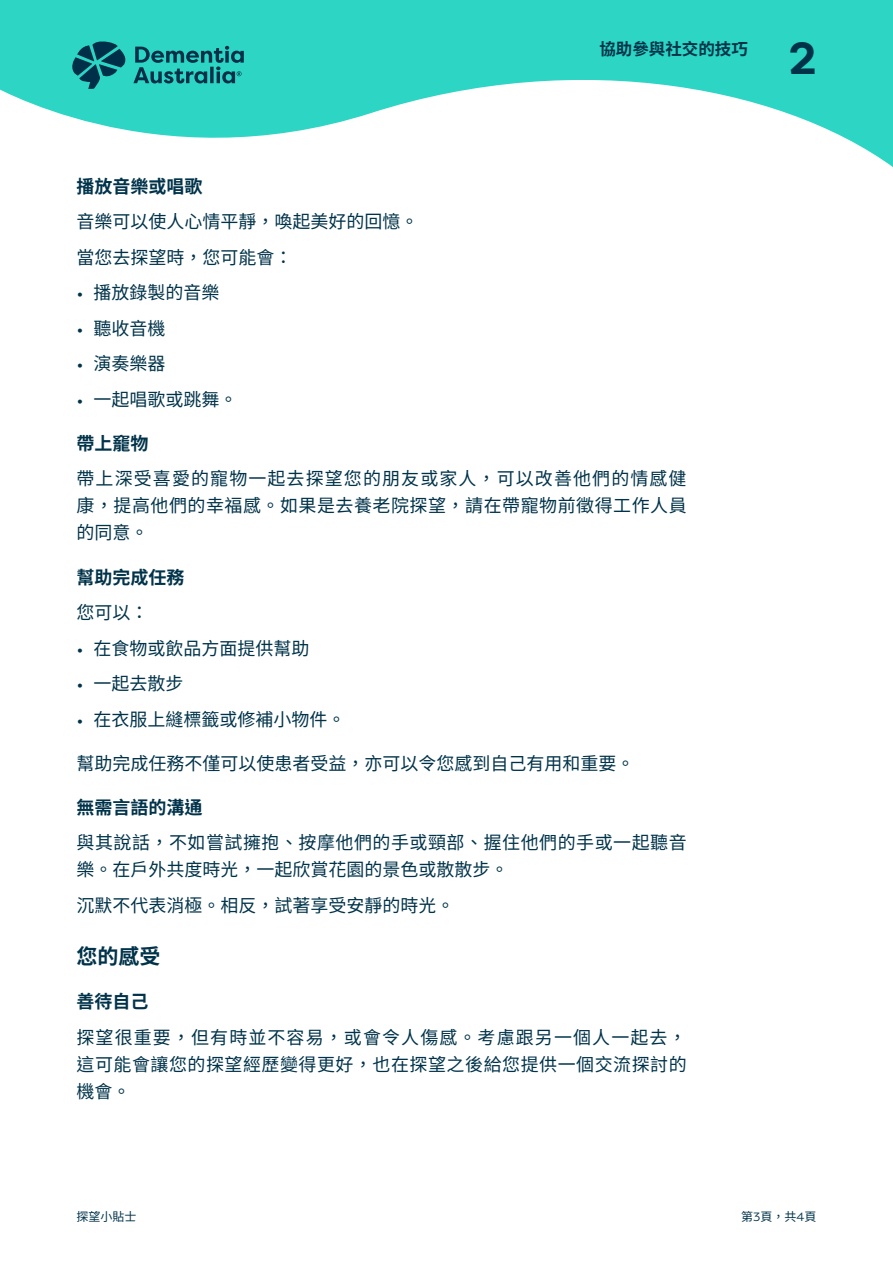
<style>
.page{position:relative;width:893px;height:1263px;background:#fff}
.page>*{position:absolute;margin:0;border:0;box-sizing:border-box;transform-origin:0 0}
.t1{font:700 45px "Filson Pro";color:#00334a}
.t2{font:700 21px "Noto Sans CJ Ktc";color:#00334a}
.t3{font:18px/35.5px "Noto Sans CJ Ktc";color:#00334a}
.t4{font:18px/27px "Noto Sans CJ Ktc";letter-spacing:.03em;color:#00334a}
.t5{font:18px/35.5px "Noto Sans CJ Ktc";letter-spacing:.06em;color:#00334a}
.t6{font:700 18px/35.5px "Noto Sans CJ Ktc";color:#00334a}
.t7{font:700 16.5px "Noto Sans CJ Ktc";color:#00334a}
.t8{font:12px "Noto Sans CJ Ktc";color:#00334a}
.s1{font-weight:700}
.s2{font-family:"Filson Pro"}
.s3{font-weight:400}
</style>
<div class="page">
<svg style="left:0;top:0;width:893px;height:167px;fill:#2cd5c4"></svg>
<svg style="left:72px;top:41px;width:172px;height:48px;background:#1d9d9a"></svg>
<p class="t7" style="left:599px;top:39px;width:150px">協助參與社交的技巧</p>
<h1 class="t1" style="left:789px;top:30px;width:29px">2</h1>
<p class="t3" style="left:77px;top:169px;width:343px"><span class="s1">播放音樂或唱歌<br></span>音樂可以使人心情平靜，喚起美好的回憶。當您去探望時，您可能會：</p>
<p class="t3" style="left:77px;top:275px;width:145px"><span class="s2">•</span> 播放錄製的音樂</p>
<p class="t4" style="left:77px;top:315px;width:91px"><span class="s2">•</span> 聽收音機</p>
<p class="t4" style="left:77px;top:351px;width:91px"><span class="s2">•</span> 演奏樂器</p>
<p class="t3" style="left:77px;top:382px;width:163px"><span class="s2">•</span> 一起唱歌或跳舞。</p>
<p class="t5" style="left:77px;top:426px;width:612px"><span class="s1">帶上竉物<br></span>帶上深受喜愛的寵物一起去探望您的朋友或家人，可以改善他們的情感健</p>
<p class="t4" style="left:77px;top:493px;width:612px">康，提高他們的幸福感。如果是去養老院探望，請在帶寵物前徵得工作人員的同意。</p>
<p class="t6" style="left:77px;top:559px;width:110px">幫助完成任務<span class="s3">您可以：</span></p>
<p class="t3" style="left:77px;top:630px;width:235px"><span class="s2">•</span> 在食物或飲品方面提供幫助</p>
<p class="t4" style="left:77px;top:670px;width:109px"><span class="s2">•</span> 一起去散步</p>
<p class="t3" style="left:77px;top:701px;width:271px"><span class="s2">•</span> 在衣服上縫標籤或修補小物件。</p>
<p class="t3" style="left:77px;top:745px;width:559px">幫助完成任務不僅可以使患者受益，亦可以令您感到自己有用和重要。</p>
<p class="t4" style="left:77px;top:789px;width:612px;line-height:35.5px"><span class="s1">無需言語的溝通<br></span>與其說話，不如嘗試擁抱、按摩他們的手或頸部、握住他們的手或一起聽音</p>
<p class="t3" style="left:77px;top:852px;width:433px">樂。在戶外共度時光，一起欣賞花園的景色或散散步。沉默不代表消極。相反，試著享受安靜的時光。</p>
<p class="t2" style="left:77px;top:945px;width:86px">您的感受</p>
<p class="t5" style="left:77px;top:984px;width:612px"><span class="s1">善待自己<br></span>探望很重要，但有時並不容易，或會令人傷感。考慮跟另一個人一起去，</p>
<p class="t4" style="left:77px;top:1051px;width:612px">這可能會讓您的探望經歷變得更好，也在探望之後給您提供一個交流探討的機會。</p>
<p class="t8" style="left:77px;top:1210px;width:61px">探望小貼士</p>
<p class="t8" style="left:741px;top:1210px;width:77px">第<span class="s2">3</span>頁，共<span class="s2">4</span>頁</p>
</div>
